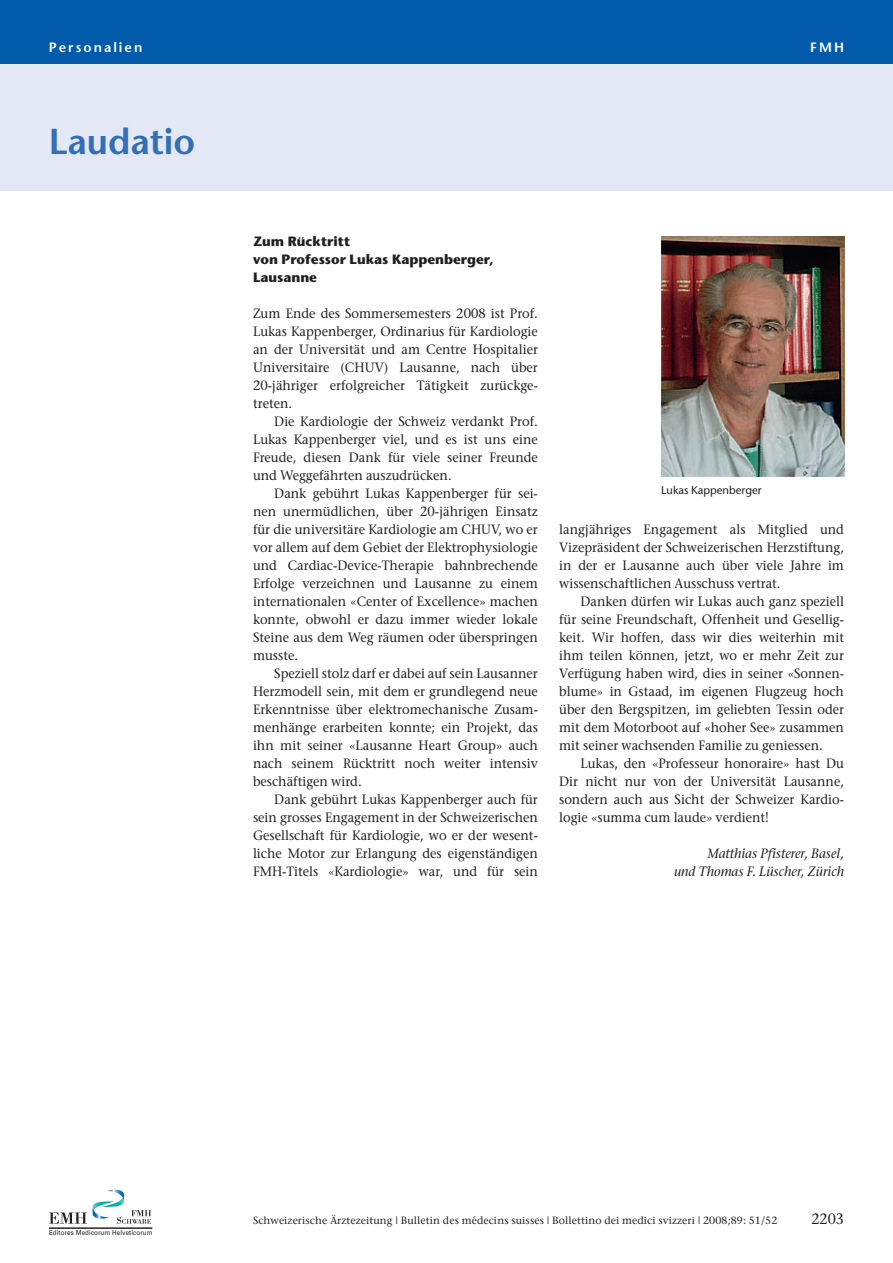
<style>
.page{position:relative;width:893px;height:1263px;background:#fff}
.page>*{position:absolute;margin:0;border:0;box-sizing:border-box;transform-origin:0 0}
.t1{font:600 36px "Stone Sans";color:#326fb7}
.t2{font:15px "Stone Serif";color:#231f20;scale:.95 1}
.t3{font:13.5px/18px "Stone Serif";color:#231f20;text-align:justify;scale:.95 1}
.t4{font:700 13.5px/18px "Stone Sans";color:#231f20}
.t5{font:italic 13.5px/18px "Stone Serif";color:#231f20;text-align:right;scale:.95 1}
.t6{font:600 13.5px "Stone Sans";letter-spacing:.15em;color:#fff}
.t7{font:11.25px "Stone Sans";color:#231f20}
.t8{font:10.5px "Stone Serif";letter-spacing:.01em;color:#231f20}
.t9{font:6.9px "Univers";letter-spacing:.015em;color:#231f20;scale:.9 1}
</style>
<div class="page">
<div style="left:0;top:60px;width:893px;height:131px;background:#e4e8f4"></div>
<img style="left:661px;top:236px;width:183px;height:240px">
<div style="left:0;top:0;width:893px;height:64px;background:#015aaa"></div>
<svg style="left:49px;top:1189px;width:102px;height:35px"></svg>
<hr style="left:49px;top:1228px;width:103px;height:1px;background:#231f20">
<p class="t6" style="left:49px;top:42px;width:95px">Personalien</p>
<p class="t6" style="left:810px;top:42px;width:35px">FMH</p>
<h1 class="t1" style="left:49px;top:127px;width:148px">Laudatio</h1>
<p class="t4" style="left:253px;top:234px;width:242px">Zum Rücktritt<br>von Professor Lukas Kappenberger,<br>Lausanne</p>
<p class="t3" style="left:253px;top:306px;width:301px">Zum Ende des Sommersemesters 2008 ist Prof.<br>Lukas Kappenberger, Ordinarius für Kardiologie an der Universität und am Centre Hospitalier Universitaire (CHUV) Lausanne, nach über 20-jähriger erfolgreicher Tätigkeit zurückge - treten.</p>
<p class="t3" style="left:253px;top:414px;width:301px;text-indent:21px">Die Kardiologie der Schweiz verdankt Prof.<br>Lukas Kappenberger viel, und es ist uns eine Freude, diesen Dank für viele seiner Freunde und Weggefährten auszudrücken.</p>
<p class="t3" style="left:253px;top:486px;width:301px;text-indent:21px">Dank gebührt Lukas Kappenberger für sei&shy;nen unermüdlichen, über 20-jährigen Einsatz für die universitäre Kardiologie am CHUV, wo er vor allem auf dem Gebiet der Elektrophysiologie und Cardiac-Device-Therapie bahnbrechende Erfolge verzeichnen und Lausanne zu einem internationalen «Center of Excellence» machen konnte, obwohl er dazu immer wieder lokale Steine aus dem Weg räumen oder überspringen musste.</p>
<p class="t3" style="left:253px;top:666px;width:301px;text-indent:21px">Speziell stolz darf er dabei auf sein Lausanner Herzmodell sein, mit dem er grundlegend neue Erkenntnisse über elektromechanische Zusam&shy;menhänge erarbeiten konnte; ein Projekt, das ihn mit seiner «Lausanne Heart Group» auch nach seinem Rücktritt noch weiter intensiv beschäftigen wird.</p>
<p class="t3" style="left:253px;top:792px;width:301px;text-indent:21px">Dank gebührt Lukas Kappenberger auch für sein grosses Engagement in der Schweizerischen Gesellschaft für Kardiologie, wo er der wesent - liche Motor zur Erlangung des eigenständigen FMH-Titels «Kardiologie» war, und für sein</p>
<p class="t7" style="left:661px;top:485px;width:102px">Lukas Kappenberger</p>
<p class="t3" style="left:559px;top:521px;width:301px">langjähriges Engagement als Mitglied und Vize präsident der Schweizerischen Herzstiftung, in der er Lausanne auch über viele Jahre im wissenschaftlichen Ausschuss vertrat.</p>
<p class="t3" style="left:559px;top:593px;width:301px;text-indent:21px">Danken dürfen wir Lukas auch ganz speziell für seine Freundschaft, Offenheit und Gesellig&shy;keit. Wir hoffen, dass wir dies weiterhin mit ihm teilen können, jetzt, wo er mehr Zeit zur Verfügung haben wird, dies in seiner «Sonnen&shy;blume» in Gstaad, im eigenen Flugzeug hoch über den Bergspitzen, im geliebten Tessin oder mit dem Motorboot auf «hoher See» zusammen mit seiner wachsenden Familie zu geniessen.</p>
<p class="t3" style="left:559px;top:755px;width:301px;text-indent:21px">Lukas, den «Professeur honoraire» hast Du Dir nicht nur von der Universität Lausanne, sondern auch aus Sicht der Schweizer Kardio - logie «summa cum laude» verdient!</p>
<p class="t5" style="left:674px;top:845px;width:180px">Matthias Pfisterer, Basel,<br>und Thomas F. Lüscher, Zürich</p>
<p class="t9" style="left:49px;top:1229px;width:117px">Editores Medicorum Helveticorum</p>
<p class="t8" style="left:253px;top:1216px;width:526px">Schweizerische Ärztezeitung | Bulletin des médecins suisses | Bollettino dei medici svizzeri | 2008;89: 51/52</p>
<p class="t2" style="left:811px;top:1213px;width:36px">2203</p>
</div>
